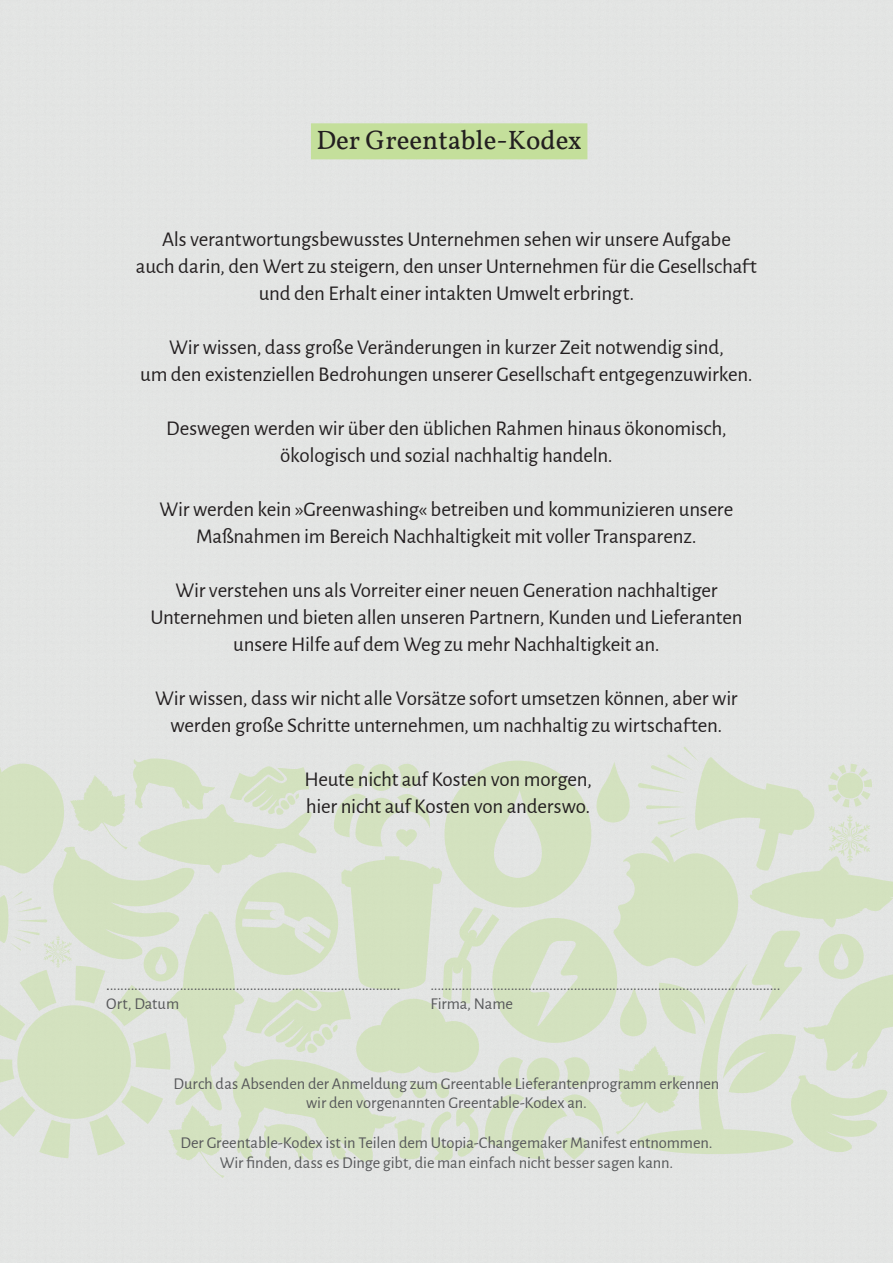
<style>
.page{position:relative;width:893px;height:1263px;background:#fff}
.page>*{position:absolute;margin:0;border:0;box-sizing:border-box;transform-origin:0 0}
.t1{font:27px "Vollkorn";color:#231f20}
.t2{font:21px/27px "Alegreya Sans";letter-spacing:-.01em;color:#231f20;text-align:center}
.t3{font:16.5px/19.8px "Alegreya Sans";letter-spacing:-.005em;color:#57585a;text-align:center}
.s1{color:#3e3e3f}
</style>
<div class="page">
<svg style="left:0;top:747px;width:893px;height:431px;background:#dbe2d2"></svg>
<div style="left:311px;top:123px;width:276px;height:36px;background:#c4df9b"></div>
<p class="t1" style="left:316px;top:124px;width:267px">Der Greentable-Kodex</p>
<p class="t2" style="left:136px;top:225px;width:622px">Als verantwortungsbewusstes Unternehmen sehen wir unsere Aufgabe<br>auch darin, den Wert zu steigern, den unser Unternehmen für die Gesellschaft und den Erhalt einer intakten Umwelt erbringt.</p>
<p class="t2" style="left:140px;top:333px;width:614px">Wir wissen, dass große Veränderungen in kurzer Zeit notwendig sind,<br>um den existenziellen Bedrohungen unserer Gesellschaft entgegenzuwirken.</p>
<p class="t2" style="left:166px;top:414px;width:562px">Deswegen werden wir über den üblichen Rahmen hinaus ökonomisch, ökologisch und sozial nachhaltig handeln.</p>
<p class="t2" style="left:160px;top:495px;width:575px">Wir werden kein »Greenwashing« betreiben und kommunizieren unsere<br>Maßnahmen im Bereich Nachhaltigkeit mit voller Transparenz.</p>
<p class="t2" style="left:150px;top:576px;width:594px">Wir verstehen uns als Vorreiter einer neuen Generation nachhaltiger<br>Unternehmen und bieten allen unseren Partnern, Kunden und Lieferanten unsere Hilfe auf dem Weg zu mehr Nachhaltigkeit an.</p>
<p class="t2" style="left:155px;top:684px;width:584px">Wir wissen, dass wir nicht alle Vorsätze sofort umsetzen können, aber wir werden große Schritte unternehmen, um nachhaltig zu wirtschaften.</p>
<p class="t2" style="left:304px;top:765px;width:289px;text-align:left">Heute nicht auf Kosten von morgen, hier nicht auf Kosten von anderswo.</p>
<p class="t3" style="left:106px;top:973px;width:296px"><span class="s1">.</span>...................................................................................</p>
<p class="t3" style="left:430px;top:973px;width:352px">....................................................................................................</p>
<p class="t3" style="left:106px;top:993px;width:74px">Ort, Datum</p>
<p class="t3" style="left:430px;top:993px;width:84px">Firma, Name</p>
<p class="t3" style="left:174px;top:1072px;width:547px">Durch das Absenden der Anmeldung zum Greentable Lieferantenprogramm erkennen wir den vorgenannten Greentable-Kodex an.</p>
<p class="t3" style="left:180px;top:1132px;width:533px">Der Greentable-Kodex ist in Teilen dem Utopia-Changemaker Manifest entnommen.<br>Wir finden, dass es Dinge gibt, die man einfach nicht besser sagen kann.</p>
</div>
